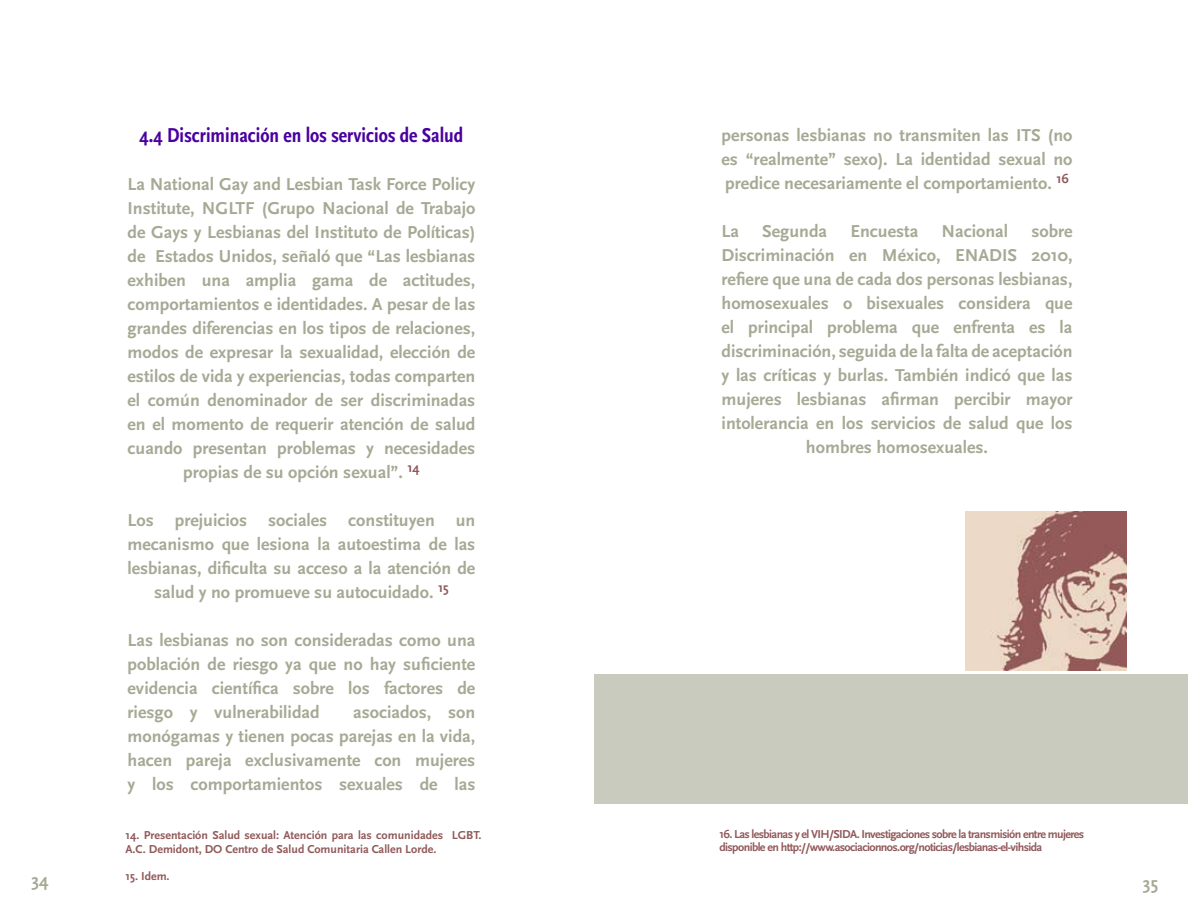
<style>
.page{position:relative;width:1188px;height:918px;background:#fff}
.page>*{position:absolute;margin:0;border:0;box-sizing:border-box;transform-origin:0 0}
.t1{font:700 condensed 21px "Scala Sans";color:#4a009f}
.t2{font:700 18px/24px "Scala Sans";color:#a6a994;text-align:justify}
.t3{font:700 12px/13.5px "Scala Sans";letter-spacing:-.05em;color:#91595a}
.t4{font:700 12px/13.5px "Scala Sans";color:#91595a}
</style>
<div class="page">
<div style="left:594px;top:674px;width:594px;height:130px;background:#c9cbbe"></div>
<img style="left:965px;top:511px;width:161px;height:159px">
<p class="t1" style="left:140px;top:124px;width:325px">4.4 Discriminación en los servicios de Salud</p>
<p class="t2" style="left:128px;top:173px;width:349px;text-align:center">La National Gay and Lesbian Task Force Policy Institute, NGLTF (Grupo Nacional de Trabajo de Gays y Lesbianas del Instituto de Políticas) de Estados Unidos, señaló que “Las lesbianas exhiben una amplia gama de actitudes, comportamientos e identidades. A pesar de las grandes diferencias en los tipos de relaciones, modos de expresar la sexualidad, elección de estilos de vida y experiencias, todas comparten el común denominador de ser discriminadas en el momento de requerir atención de salud cuando presentan problemas y necesidades propias de su opción sexual”. <sup>14</sup></p>
<p class="t2" style="left:128px;top:509px;width:349px;text-align:center">Los prejuicios sociales constituyen un mecanismo que lesiona la autoestima de las lesbianas, dificulta su acceso a la atención de salud y no promueve su autocuidado. <sup>15</sup></p>
<p class="t2" style="left:128px;top:629px;width:349px">Las lesbianas no son consideradas como una población de riesgo ya que no hay suficiente evidencia científica sobre los factores de riesgo y vulnerabilidad</p>
<p class="t2" style="left:128px;top:701px;width:349px;text-indent:226px">asociados, son monógamas y tienen pocas parejas en la vida, hacen pareja exclusivamente con mujeres y los comportamientos sexuales de las</p>
<p class="t2" style="left:722px;top:123px;width:352px">personas lesbianas no transmiten las ITS (no es “realmente” sexo). La identidad sexual no predice necesariamente el comportamiento. <sup>16</sup></p>
<p class="t2" style="left:722px;top:219px;width:19px">La</p>
<p class="t2" style="left:762px;top:219px;width:66px">Segunda</p>
<p class="t2" style="left:850px;top:219px;width:69px">Encuesta</p>
<p class="t2" style="left:942px;top:219px;width:68px">Nacional</p>
<p class="t2" style="left:1031px;top:219px;width:43px">sobre</p>
<p class="t2" style="left:722px;top:243px;width:352px">Discriminación en México, ENADIS 2010,</p>
<p class="t2" style="left:722px;top:267px;width:352px">refiere que una de cada dos personas lesbianas,</p>
<p class="t2" style="left:722px;top:291px;width:352px">homosexuales o bisexuales considera que</p>
<p class="t2" style="left:722px;top:315px;width:352px">el principal problema que enfrenta es la</p>
<p class="t2" style="left:722px;top:339px;width:353px">discriminación, seguida de la falta de aceptación</p>
<p class="t2" style="left:722px;top:363px;width:352px">y las críticas y burlas. También indicó que las</p>
<p class="t2" style="left:722px;top:387px;width:352px">mujeres lesbianas afirman percibir mayor</p>
<p class="t2" style="left:722px;top:411px;width:353px">intolerancia en los servicios de salud que los</p>
<p class="t2" style="left:806px;top:435px;width:184px">hombres homosexuales.</p>
<p class="t3" style="left:719px;top:828px;width:366px">16. Las lesbianas y el VIH/SIDA. Investigaciones sobre la transmisión entre mujeres disponible en http://www.asociacionnos.org/noticias/lesbianas-el-vihsida</p>
<p class="t4" style="left:125px;top:829px;width:358px">14. Presentación Salud sexual: Atención para las comunidades LGBT.<br>A.C. Demidont, DO Centro de Salud Comunitaria Callen Lorde.</p>
<p class="t3" style="left:125px;top:870px;width:46px">15. Idem.</p>
<p class="t2" style="left:31px;top:868px;width:19px">34</p>
<p class="t2" style="left:1143px;top:871px;width:17px">35</p>
</div>
